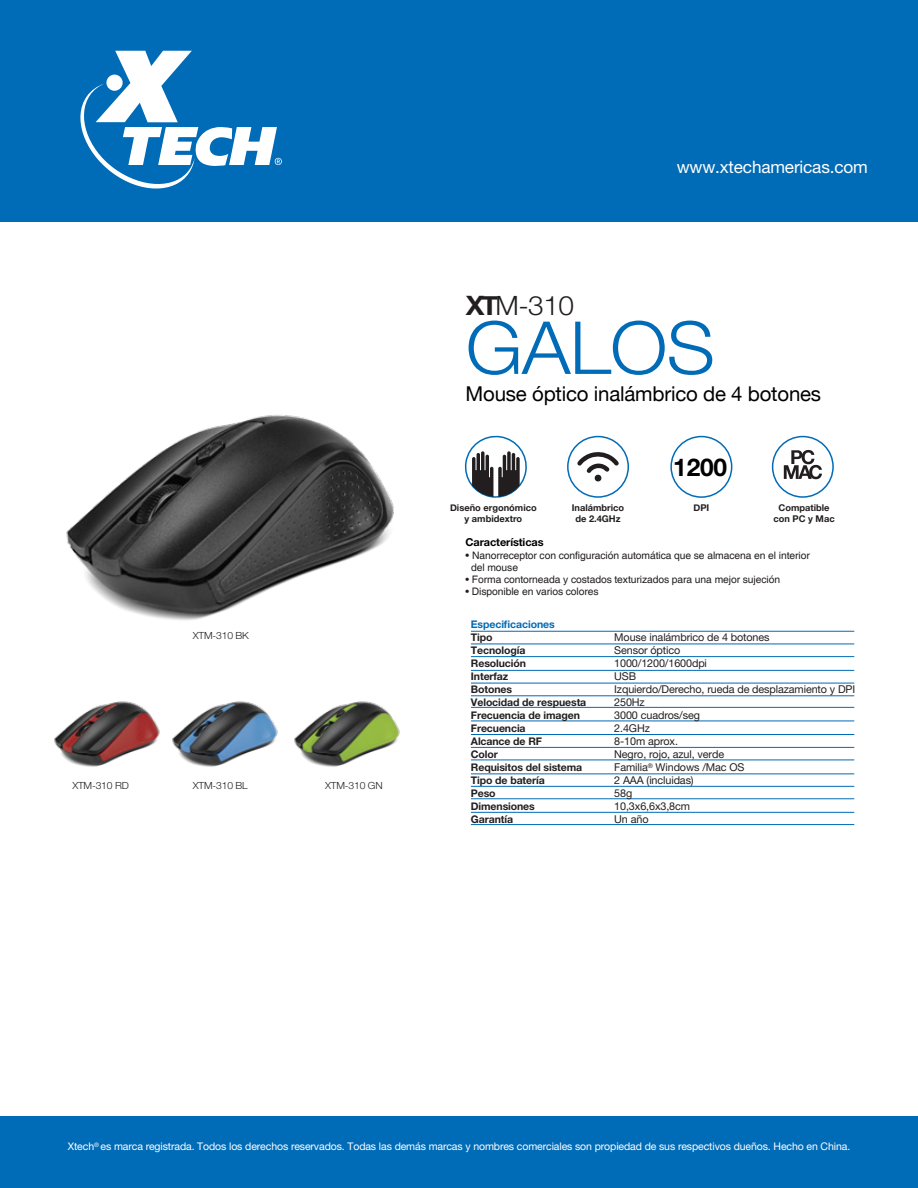
<style>
.page{position:relative;width:918px;height:1188px;background:#fff}
.page>*{position:absolute;margin:0;border:0;box-sizing:border-box;transform-origin:0 0}
.t1{font:300 73.2px "Helvetica Neue";letter-spacing:-.01em;color:#006bb6;scale:1.05 1}
.t2{font:300 26.7px "Helvetica Neue";color:#221e1f;scale:1.05 1}
.t3{font:700 24.6px "Helvetica Neue LT Pro";color:#000}
.t4{font:20.4px "Helvetica Neue";letter-spacing:-.01em;color:#000}
.t5{font:17.25px "Helvetica Neue LT Pro";letter-spacing:-.01em;color:#fff}
.t6{font:700 10.95px "Helvetica Neue LT Pro";letter-spacing:-.01em;color:#000}
.t7{font:10.8px/12.9px "Helvetica Neue LT Pro";letter-spacing:-.01em;color:#221e1f}
.t8{font:700 10.5px/12.9px "Helvetica Neue LT Pro";letter-spacing:-.01em;color:#221e1f}
.t9{font:10.5px "Helvetica Neue LT Pro";letter-spacing:-.01em;color:#fff}
.t10{font:700 10.5px "Helvetica Neue LT Pro";letter-spacing:-.01em;color:#006bb6}
.t11{font:10.35px/12.1px "Helvetica";letter-spacing:-.01em;color:#221e1f}
.t12{font:300 9.9px "Helvetica Neue";letter-spacing:-.02em;color:#221e1f;scale:1.05 1}
.t13{font:700 9.3px/11.1px "Helvetica Neue";color:#221e1f;text-align:center}
.s1{font-weight:700}
.s2{font-size:10.5px}
</style>
<div class="page">
<div style="left:0;top:0;width:918px;height:221px;background:#006bb6"></div>
<svg style="left:80px;top:51px;width:202px;height:138px"></svg>
<hr style="left:471px;top:656px;width:383px;height:1px;background:#006bb6">
<hr style="left:471px;top:644px;width:383px;height:1px;background:#006bb6">
<hr style="left:471px;top:631px;width:383px;height:1px;background:#006bb6">
<hr style="left:471px;top:683px;width:383px;height:1px;background:#006bb6">
<hr style="left:471px;top:696px;width:383px;height:1px;background:#006bb6">
<hr style="left:471px;top:670px;width:383px;height:1px;background:#006bb6">
<hr style="left:471px;top:707px;width:383px;height:1px;background:#006bb6">
<hr style="left:471px;top:721px;width:383px;height:1px;background:#006bb6">
<hr style="left:471px;top:734px;width:383px;height:1px;background:#006bb6">
<hr style="left:471px;top:747px;width:383px;height:1px;background:#006bb6">
<hr style="left:471px;top:760px;width:383px;height:1px;background:#006bb6">
<hr style="left:471px;top:786px;width:383px;height:1px;background:#006bb6">
<hr style="left:471px;top:812px;width:383px;height:1px;background:#006bb6">
<hr style="left:471px;top:824px;width:383px;height:1px;background:#006bb6">
<hr style="left:471px;top:799px;width:383px;height:1px;background:#006bb6">
<hr style="left:471px;top:774px;width:383px;height:1px;background:#006bb6">
<div style="left:0;top:1116px;width:918px;height:72px;background:#006bb6"></div>
<div style="left:567px;top:436px;width:62px;height:62px;border:2px solid #006bb6;border-radius:50%"></div>
<div style="left:772px;top:436px;width:62px;height:62px;border:2px solid #006bb6;border-radius:50%"></div>
<div style="left:670px;top:436px;width:62px;height:62px;border:2px solid #006bb6;border-radius:50%"></div>
<img style="left:172px;top:706px;width:106px;height:61px">
<img style="left:66px;top:415px;width:328px;height:291px">
<img style="left:54px;top:670px;width:110px;height:97px">
<img style="left:288px;top:670px;width:112px;height:97px">
<svg style="left:784px;top:450px;width:38px;height:29px"></svg>
<svg style="left:464px;top:435px;width:63px;height:63px"></svg>
<svg style="left:577px;top:452px;width:42px;height:30px"></svg>
<h2 class="t2" style="left:466px;top:284px;width:105px"><span class="s1">XT</span>M-310</h2>
<h3 class="t5" style="left:677px;top:157px;width:193px">www.xtechamericas.com</h3>
<h1 class="t1" style="left:466px;top:289px;width:239px">GALOS</h1>
<h3 class="t4" style="left:466px;top:381px;width:357px">Mouse óptico inalámbrico de 4 botones</h3>
<h3 class="t3" style="left:673px;top:452px;width:55px">1200</h3>
<p class="t13" style="left:450px;top:502px;width:88px">Diseño ergonómico y ambidextro</p>
<p class="t13" style="left:572px;top:502px;width:54px">Inalámbrico de 2.4GHz</p>
<p class="t13" style="left:773px;top:502px;width:63px">Compatible con PC y Mac</p>
<p class="t13" style="left:693px;top:502px;width:17px">DPI</p>
<p class="t12" style="left:193px;top:628px;width:55px">XTM-310 BK</p>
<p class="t12" style="left:72px;top:778px;width:55px">XTM-310 RD</p>
<p class="t12" style="left:193px;top:778px;width:54px">XTM-310 BL</p>
<p class="t12" style="left:325px;top:778px;width:56px">XTM-310 GN</p>
<p class="t6" style="left:466px;top:536px;width:79px">Características</p>
<p class="t11" style="left:471px;top:549px;width:340px;text-indent:-6px"><span class="s2">•</span> Nanorreceptor con configuración automática que se almacena en el interior del mouse</p>
<p class="t11" style="left:466px;top:573px;width:316px">• Forma contorneada y costados texturizados para una mejor sujeción</p>
<p class="t11" style="left:466px;top:585px;width:134px">• Disponible en varios colores</p>
<p class="t10" style="left:471px;top:618px;width:85px">Especificaciones</p>
<p class="t8" style="left:471px;top:631px;width:117px">Tipo<br>Tecnología<br>Resolución<br>Interfaz<br>Botones<br>Velocidad de respuesta<br>Frecuencia de imagen<br>Frecuencia<br>Alcance de RF<br>Color<br>Requisitos del sistema<br>Tipo de batería<br>Peso<br>Dimensiones<br>Garantía</p>
<p class="t7" style="left:614px;top:631px;width:243px">Mouse inalámbrico de 4 botones<br>Sensor óptico<br>1000/1200/1600dpi<br>USB<br>Izquierdo/Derecho, rueda de desplazamiento y DPI<br>250Hz<br>3000 cuadros/seg<br>2.4GHz<br>8-10m aprox.<br>Negro, rojo, azul, verde<br>Familia<sup>®</sup> Windows /Mac OS<br>2 AAA (incluidas)<br>58g<br>10,3x6,6x3,8cm<br>Un año</p>
<p class="t9" style="left:68px;top:1140px;width:784px">Xtech<sup>®</sup> es marca registrada. Todos los derechos reservados. Todas las demás marcas y nombres comerciales son propiedad de sus respectivos dueños. Hecho en China.</p>
</div>
